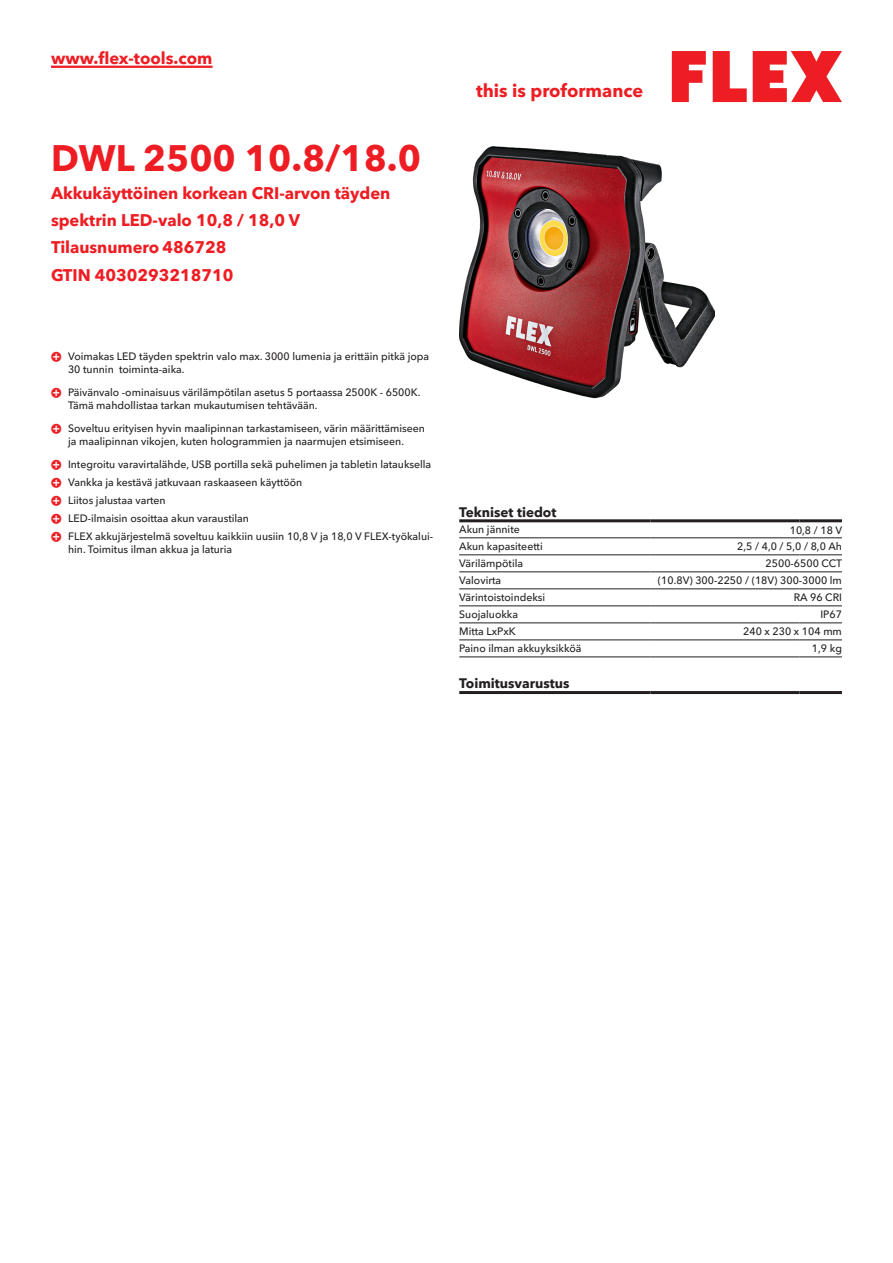
<style>
.page{position:relative;width:893px;height:1263px;background:#fff}
.page>*{position:absolute;margin:0;border:0;box-sizing:border-box;transform-origin:0 0}
.CB_AF_Product-name{font:700 36px "Avenir Next W1 G";color:#ee1d23}
.t1{font:700 18px "Avenir Next W1 G";color:#ee1d23}
.CB_AF_Product-short{font:700 16.5px/27px "Avenir Next W1 G";color:#ee1d23}
.CB_AF_Order-number{font:700 16.5px "Avenir Next W1 G";color:#ee1d23}
.CB_AF_Table-headline{font:700 13.5px "Avenir Next W1 G";color:#231f20}
.CB_AF_Table-specific{font:500 10.5px/12.6px "Avenir Next W1 G";color:#231f20}
</style>
<div class="page">
<svg style="left:672px;top:51px;width:34px;height:51px"></svg>
<svg style="left:713px;top:51px;width:34px;height:51px"></svg>
<svg style="left:753px;top:51px;width:89px;height:51px"></svg>
<hr style="left:51px;top:66px;width:162px;height:2px;background:#ee1d23">
<img style="left:459px;top:146px;width:255px;height:253px">
<hr style="left:459px;top:538px;width:192px;height:1px;background:#231f20">
<hr style="left:651px;top:538px;width:148px;height:1px;background:#231f20">
<hr style="left:799px;top:538px;width:43px;height:1px;background:#231f20">
<hr style="left:459px;top:555px;width:192px;height:1px;background:#231f20">
<hr style="left:651px;top:555px;width:148px;height:1px;background:#231f20">
<hr style="left:799px;top:555px;width:43px;height:1px;background:#231f20">
<hr style="left:459px;top:572px;width:192px;height:1px;background:#231f20">
<hr style="left:651px;top:572px;width:148px;height:1px;background:#231f20">
<hr style="left:799px;top:572px;width:43px;height:1px;background:#231f20">
<hr style="left:459px;top:589px;width:192px;height:1px;background:#231f20">
<hr style="left:651px;top:589px;width:148px;height:1px;background:#231f20">
<hr style="left:799px;top:589px;width:43px;height:1px;background:#231f20">
<hr style="left:459px;top:606px;width:192px;height:1px;background:#231f20">
<hr style="left:651px;top:606px;width:148px;height:1px;background:#231f20">
<hr style="left:799px;top:606px;width:43px;height:1px;background:#231f20">
<hr style="left:459px;top:623px;width:192px;height:1px;background:#231f20">
<hr style="left:651px;top:623px;width:148px;height:1px;background:#231f20">
<hr style="left:799px;top:623px;width:43px;height:1px;background:#231f20">
<hr style="left:459px;top:640px;width:192px;height:1px;background:#231f20">
<hr style="left:651px;top:640px;width:148px;height:1px;background:#231f20">
<hr style="left:799px;top:640px;width:43px;height:1px;background:#231f20">
<hr style="left:459px;top:657px;width:192px;height:1px;background:#231f20">
<hr style="left:651px;top:657px;width:148px;height:1px;background:#231f20">
<hr style="left:799px;top:657px;width:43px;height:1px;background:#231f20">
<hr style="left:459px;top:519px;width:192px;height:3px;background:#231f20">
<hr style="left:651px;top:519px;width:148px;height:3px;background:#231f20">
<hr style="left:799px;top:519px;width:43px;height:3px;background:#231f20">
<hr style="left:459px;top:691px;width:192px;height:3px;background:#231f20">
<hr style="left:651px;top:691px;width:148px;height:3px;background:#231f20">
<hr style="left:799px;top:691px;width:43px;height:3px;background:#231f20">
<h3 class="CB_AF_Product-short" style="left:51px;top:43px;width:163px">www.flex-tools.com</h3>
<p class="CB_AF_Product-name" style="left:51px;top:130px;width:371px">DWL 2500 10.8/18.0</p>
<p class="CB_AF_Product-short" style="left:51px;top:178px;width:341px">Akkukäyttöinen korkean CRI-arvon täyden spektrin LED-valo 10,8 / 18,0 V</p>
<p class="CB_AF_Order-number" style="left:51px;top:234px;width:177px">Tilausnumero 486728</p>
<p class="CB_AF_Order-number" style="left:51px;top:262px;width:184px">GTIN 4030293218710</p>
<h2 class="t1" style="left:476px;top:77px;width:169px">this is proformance</h2>
<p class="CB_AF_Table-specific" style="left:68px;top:349px;width:363px">Voimakas LED täyden spektrin valo max. 3000 lumenia ja erittäin pitkä jopa<br>30 tunnin toiminta-aika.</p>
<p class="CB_AF_Table-specific" style="left:68px;top:385px;width:354px">Päivänvalo -ominaisuus värilämpötilan asetus 5 portaassa 2500K - 6500K.<br>Tämä mahdollistaa tarkan mukautumisen tehtävään.</p>
<p class="CB_AF_Table-specific" style="left:68px;top:421px;width:359px">Soveltuu erityisen hyvin maalipinnan tarkastamiseen, värin määrittämiseen ja maalipinnan vikojen, kuten hologrammien ja naarmujen etsimiseen.</p>
<p class="CB_AF_Table-specific" style="left:68px;top:457px;width:365px">Integroitu varavirtalähde, USB portilla sekä puhelimen ja tabletin latauksella</p>
<p class="CB_AF_Table-specific" style="left:68px;top:475px;width:236px">Vankka ja kestävä jatkuvaan raskaaseen käyttöön</p>
<p class="CB_AF_Table-specific" style="left:68px;top:493px;width:99px">Liitos jalustaa varten</p>
<p class="CB_AF_Table-specific" style="left:68px;top:511px;width:183px">LED-ilmaisin osoittaa akun varaustilan</p>
<p class="CB_AF_Table-specific" style="left:68px;top:529px;width:367px">FLEX akkujärjestelmä soveltuu kaikkiin uusiin 10,8 V ja 18,0 V FLEX-työkalui&shy;hin. Toimitus ilman akkua ja laturia</p>
<p class="CB_AF_Table-headline" style="left:459px;top:501px;width:99px">Tekniset tiedot</p>
<p class="CB_AF_Table-specific" style="left:459px;top:522px;width:62px">Akun jännite</p>
<p class="CB_AF_Table-specific" style="left:790px;top:523px;width:54px">10,8 / 18 V</p>
<p class="CB_AF_Table-specific" style="left:459px;top:539px;width:85px">Akun kapasiteetti</p>
<p class="CB_AF_Table-specific" style="left:737px;top:539px;width:106px">2,5 / 4,0 / 5,0 / 8,0 Ah</p>
<p class="CB_AF_Table-specific" style="left:459px;top:556px;width:65px">Värilämpötila</p>
<p class="CB_AF_Table-specific" style="left:766px;top:556px;width:78px">2500-6500 CCT</p>
<p class="CB_AF_Table-specific" style="left:459px;top:573px;width:43px">Valovirta</p>
<p class="CB_AF_Table-specific" style="left:658px;top:573px;width:186px">(10.8V) 300-2250 / (18V) 300-3000 lm</p>
<p class="CB_AF_Table-specific" style="left:459px;top:590px;width:88px">Värintoistoindeksi</p>
<p class="CB_AF_Table-specific" style="left:794px;top:590px;width:50px">RA 96 CRI</p>
<p class="CB_AF_Table-specific" style="left:459px;top:607px;width:60px">Suojaluokka</p>
<p class="CB_AF_Table-specific" style="left:820px;top:607px;width:23px">IP67</p>
<p class="CB_AF_Table-specific" style="left:459px;top:624px;width:58px">Mitta LxPxK</p>
<p class="CB_AF_Table-specific" style="left:743px;top:624px;width:100px">240 x 230 x 104 mm</p>
<p class="CB_AF_Table-specific" style="left:459px;top:641px;width:124px">Paino ilman akkuyksikköä</p>
<p class="CB_AF_Table-specific" style="left:812px;top:641px;width:32px">1,9 kg</p>
<p class="CB_AF_Table-headline" style="left:459px;top:672px;width:112px">Toimitusvarustus</p>
</div>
